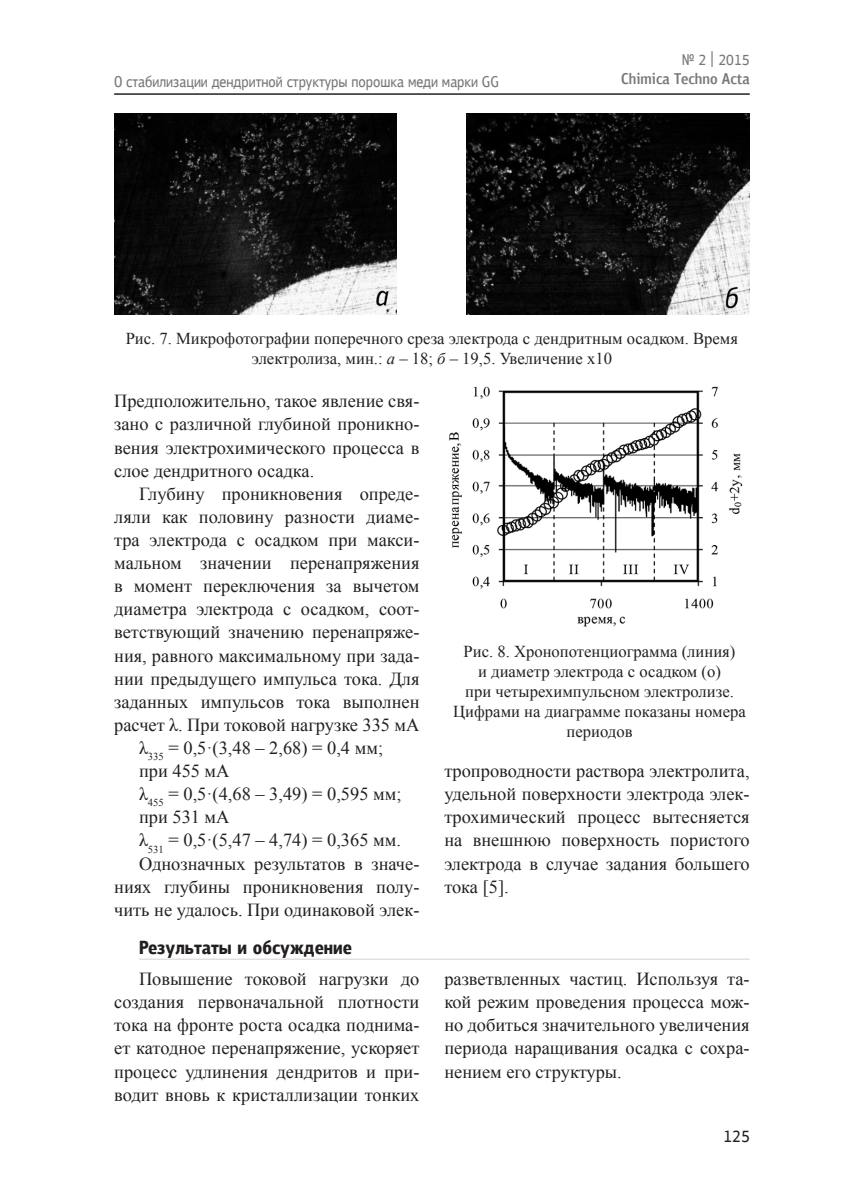
<style>
.page{position:relative;width:844px;height:1191px;background:#fff}
.page>*{position:absolute;margin:0;border:0;box-sizing:border-box;transform-origin:0 0}
.t1{font:18.38px/23.1px "Times New Roman";color:#231f20;text-align:justify}
.t2{font:16.62px/19.9px "Times New Roman";color:#231f20;text-align:center}
.t3{font:500 15.75px "PF Bulletin Sans Pro";color:#76787b}
.s1{font-style:italic}
</style>
<div class="page">
<hr style="left:114px;top:94px;width:635px;height:1px;background:#231f20">
<hr style="left:139px;top:958px;width:610px;height:1px;background:#d1d2d4">
<img style="left:114px;top:113px;width:283px;height:201px">
<img style="left:466px;top:113px;width:283px;height:202px">
<img style="left:449px;top:386px;width:294px;height:241px">
<p class="t3" style="left:702px;top:69px;width:41px">■□ ▼</p>
<p class="t2" style="left:126px;top:328px;width:613px">Рис. 7. Микрофотографии поперечного среза электрода с дендритным осадком. Время электролиза, мин.: <span class="s1">а</span> – 18; <span class="s1">б</span> – 19,5. Увеличение х10</p>
<p class="t1" style="left:114px;top:389px;width:307px">Предположительно, такое явление свя&shy;зано с различной глубиной проникно&shy;вения электрохимического процесса в слое дендритного осадка.</p>
<p class="t1" style="left:139px;top:482px;width:282px">Глубину проникновения опреде-</p>
<p class="t1" style="left:114px;top:505px;width:307px">ляли как половину разности диаме-</p>
<p class="t1" style="left:114px;top:528px;width:307px">тра электрода с осадком при макси-</p>
<p class="t1" style="left:114px;top:551px;width:307px">мальном значении перенапряжения</p>
<p class="t1" style="left:114px;top:574px;width:307px">в момент переключения за вычетом</p>
<p class="t1" style="left:114px;top:597px;width:307px">диаметра электрода с осадком, соот-</p>
<p class="t1" style="left:114px;top:620px;width:307px">ветствующий значению перенапряже-</p>
<p class="t1" style="left:114px;top:643px;width:307px">ния, равного максимальному при зада-</p>
<p class="t1" style="left:114px;top:666px;width:307px">нии предыдущего импульса тока. Для</p>
<p class="t1" style="left:114px;top:690px;width:307px">заданных импульсов тока выполнен</p>
<p class="t1" style="left:114px;top:713px;width:307px">расчет λ. При токовой нагрузке 335 мА</p>
<p class="t1" style="left:139px;top:736px;width:245px">λ<sub>335</sub> = 0,5·(3,48 – 2,68) = 0,4 мм;</p>
<p class="t1" style="left:139px;top:759px;width:92px">при 455 мА</p>
<p class="t1" style="left:139px;top:782px;width:264px">λ<sub>455</sub> = 0,5·(4,68 – 3,49) = 0,595 мм;</p>
<p class="t1" style="left:139px;top:805px;width:92px">при 531 мА</p>
<p class="t1" style="left:139px;top:828px;width:263px">λ<sub>531</sub> = 0,5·(5,47 – 4,74) = 0,365 мм.</p>
<p class="t1" style="left:139px;top:851px;width:282px">Однозначных результатов в значе-</p>
<p class="t1" style="left:114px;top:874px;width:307px">ниях глубины проникновения полу-</p>
<p class="t1" style="left:114px;top:897px;width:307px">чить не удалось. При одинаковой элек-</p>
<p class="t2" style="left:453px;top:641px;width:294px">Рис. 8. Хронопотенциограмма (линия)<br>и диаметр электрода с осадком (о)<br>при четырехимпульсном электролизе.<br>Цифрами на диаграмме показаны номера периодов</p>
<p class="t1" style="left:444px;top:759px;width:307px">тропроводности раствора электролита, удельной поверхности электрода элек&shy;трохимический процесс вытесняется на внешнюю поверхность пористого электрода в случае задания большего тока [5].</p>
<p class="t1" style="left:114px;top:967px;width:307px;text-indent:25px">Повышение токовой нагрузки до создания первоначальной плотности тока на фронте роста осадка поднима&shy;ет катодное перенапряжение, ускоряет процесс удлинения дендритов и при&shy;водит вновь к кристаллизации тонких</p>
<p class="t1" style="left:444px;top:967px;width:307px">разветвленных частиц. Используя та&shy;кой режим проведения процесса мож&shy;но добиться значительного увеличения периода наращивания осадка с сохра&shy;нением его структуры.</p>
</div>
